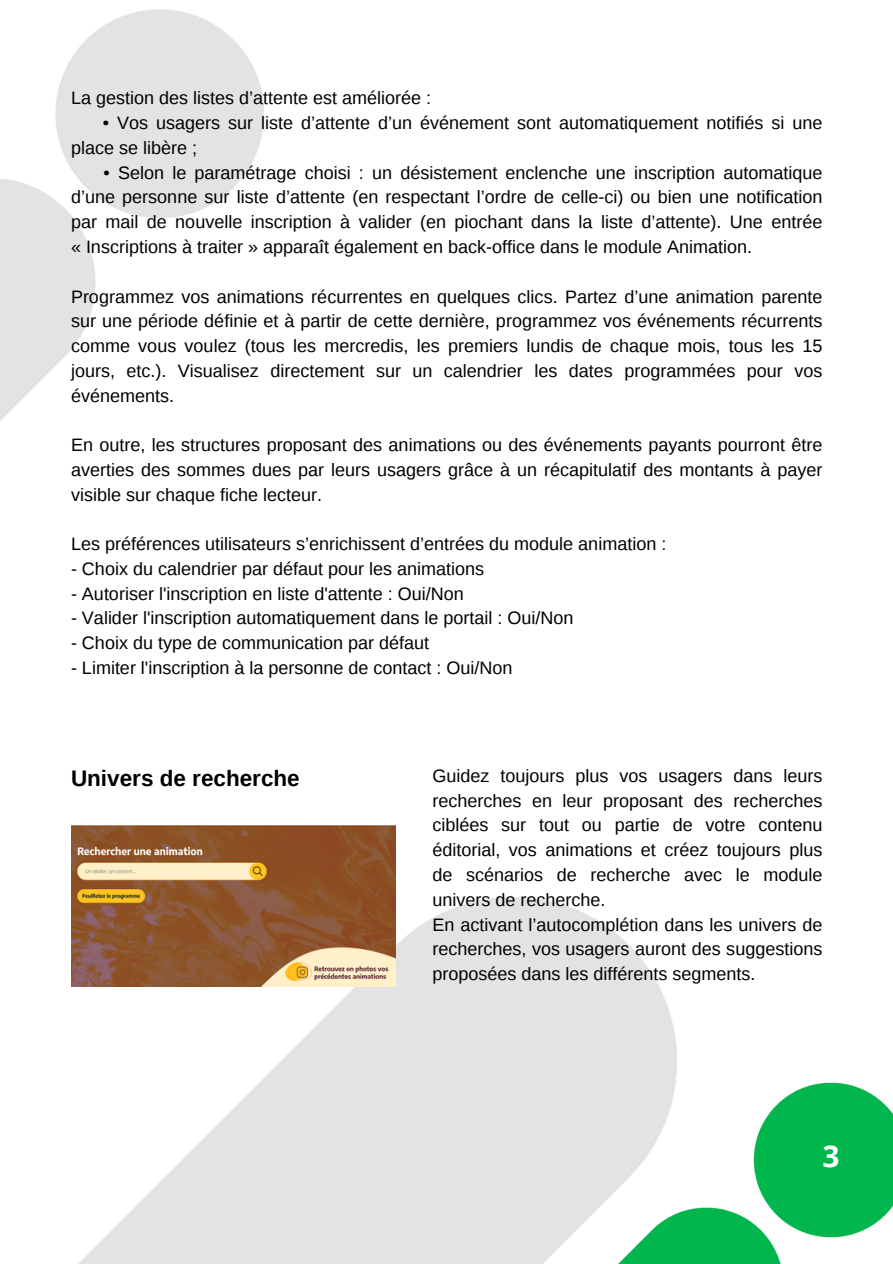
<style>
.page{position:relative;width:893px;height:1264px;background:#fff}
.page>*{position:absolute;margin:0;border:0;box-sizing:border-box;transform-origin:0 0}
.t1{font:700 30px "Open Sans";color:#fff}
.t2{font:700 22.5px "Liberation Sans";color:#000}
.t3{font:18px/24.8px "Liberation Sans";color:#000;text-align:justify}
</style>
<div class="page">
<img style="left:686px;top:1082px;width:206px;height:181px">
<img style="left:71px;top:887px;width:615px;height:376px">
<img style="left:71px;top:825px;width:324px;height:161px">
<p class="t3" style="left:71px;top:86px;width:361px">La gestion des listes d’attente est améliorée :</p>
<p class="t3" style="left:71px;top:110px;width:752px;text-indent:32px">• Vos usagers sur liste d’attente d’un événement sont automatiquement notifiés si une place se libère ;</p>
<p class="t3" style="left:71px;top:160px;width:752px;text-indent:33px">• Selon le paramétrage choisi : un désistement enclenche une inscription automatique d’une personne sur liste d’attente (en respectant l’ordre de celle-ci) ou bien une notification par mail de nouvelle inscription à valider (en piochant dans la liste d’attente). Une entrée « Inscriptions à traiter » apparaît également en back-office dans le module Animation.</p>
<p class="t3" style="left:71px;top:284px;width:752px">Programmez vos animations récurrentes en quelques clics. Partez d’une animation parente sur une période définie et à partir de cette dernière, programmez vos événements récurrents comme vous voulez (tous les mercredis, les premiers lundis de chaque mois, tous les 15 jours, etc.). Visualisez directement sur un calendrier les dates programmées pour vos événements.</p>
<p class="t3" style="left:71px;top:432px;width:752px">En outre, les structures proposant des animations ou des événements payants pourront être averties des sommes dues par leurs usagers grâce à un récapitulatif des montants à payer visible sur chaque fiche lecteur.</p>
<p class="t3" style="left:71px;top:531px;width:596px">Les préférences utilisateurs s’enrichissent d’entrées du module animation :</p>
<p class="t3" style="left:71px;top:556px;width:414px">- Choix du calendrier par défaut pour les animations</p>
<p class="t3" style="left:71px;top:581px;width:394px">- Autoriser l'inscription en liste d'attente : Oui/Non</p>
<p class="t3" style="left:71px;top:605px;width:504px">- Valider l'inscription automatiquement dans le portail : Oui/Non</p>
<p class="t3" style="left:71px;top:630px;width:359px">- Choix du type de communication par défaut</p>
<p class="t3" style="left:71px;top:655px;width:443px">- Limiter l'inscription à la personne de contact : Oui/Non</p>
<p class="t2" style="left:71px;top:765px;width:230px">Univers de recherche</p>
<p class="t3" style="left:432px;top:763px;width:391px">Guidez toujours plus vos usagers dans leurs recherches en leur proposant des recherches ciblées sur tout ou partie de votre contenu éditorial, vos animations et créez toujours plus de scénarios de recherche avec le module univers de recherche.</p>
<p class="t3" style="left:432px;top:911px;width:391px">En activant l’autocomplétion dans les univers de recherches, vos usagers auront des suggestions proposées dans les différents segments.</p>
<p class="t1" style="left:822px;top:1134px;width:19px">3</p>
</div>
